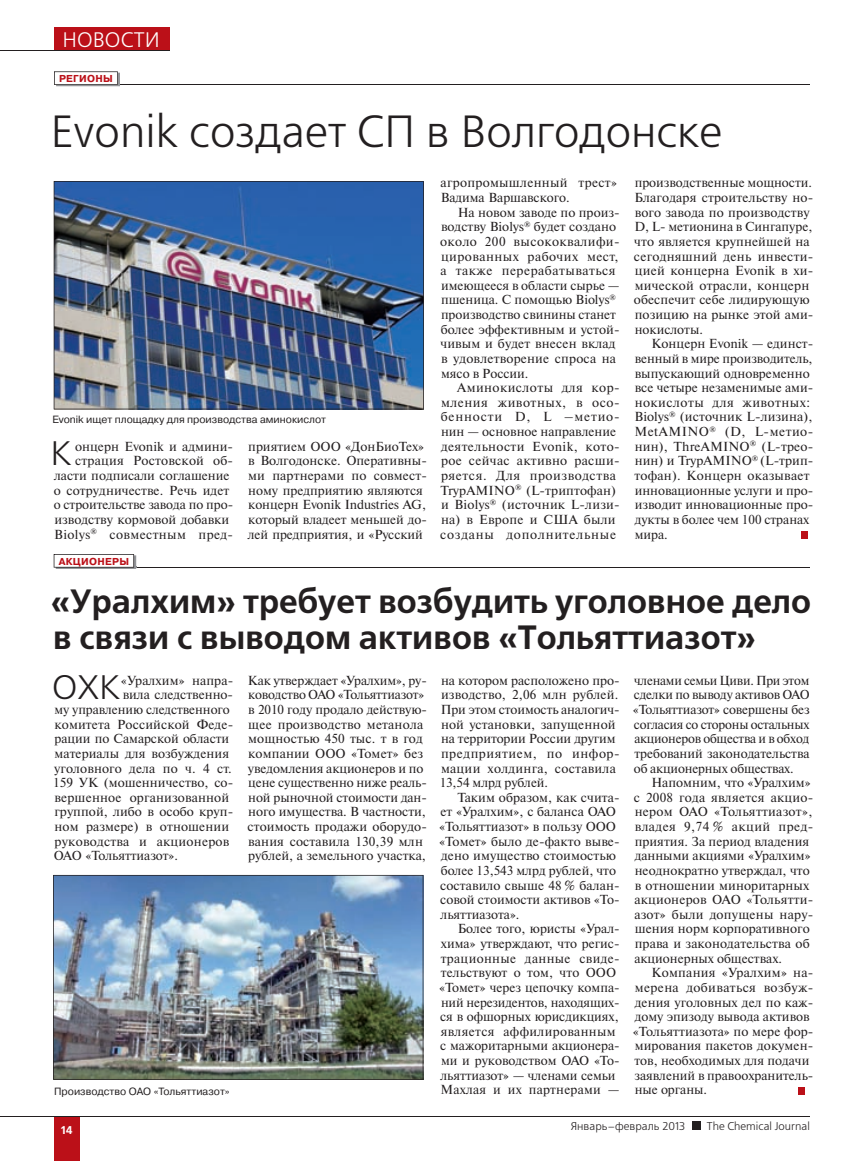
<style>
.page{position:relative;width:864px;height:1161px;background:#fff}
.page>*{position:absolute;margin:0;border:0;box-sizing:border-box;transform-origin:0 0}
.t1{font:45px "Free Set C";color:#231f20}
.t2{font:33.9px "Free Set C";color:#231f20}
.t3{font:700 33.6px/36px "Free Set C";color:#231f20}
.t4{font:21px "Free Set C";letter-spacing:.005em;color:#fff}
.t5{font:13.05px/14.7px "Newton C";letter-spacing:.005em;color:#231f20}
.t6{font:13.05px/14.7px "Newton C";letter-spacing:.03em;color:#231f20}
.t7{font:11.25px "Free Set C";color:#231f20}
.t8{font:700 11.25px "Free Set C";color:#fff}
.t9{font:10.5px "Pragmatica C";color:#231f20}
.t10{font:700 10.05px "Pragmatica C";letter-spacing:.03em;color:#bb1018}
</style>
<div class="page">
<hr style="left:118px;top:84px;width:691px;height:1px;background:#231f20">
<hr style="left:134px;top:567px;width:675px;height:1px;background:#231f20">
<svg style="left:54px;top:71px;width:66px;height:14px"></svg>
<svg style="left:54px;top:554px;width:82px;height:14px"></svg>
<div style="left:801px;top:531px;width:7px;height:7px;background:#bb1018"></div>
<img style="left:54px;top:181px;width:369px;height:228px">
<div style="left:798px;top:1087px;width:7px;height:7px;background:#bb1018"></div>
<img style="left:53px;top:875px;width:370px;height:205px">
<div style="left:54px;top:1116px;width:26px;height:45px;background:#bb1018"></div>
<hr style="left:0;top:1116px;width:54px;height:1px;background:#231f20">
<hr style="left:54px;top:1116px;width:755px;height:1px;background:#231f20">
<div style="left:691px;top:1121px;width:9px;height:9px;background:#231f20"></div>
<div style="left:54px;top:27px;width:115px;height:24px;background:#bb1018"></div>
<hr style="left:0;top:51px;width:54px;height:1px;background:#231f20">
<hr style="left:54px;top:51px;width:115px;height:1px;background:#231f20">
<h3 class="t4" style="left:63px;top:31px;width:99px">НОВОСТИ</h3>
<p class="t10" style="left:59px;top:75px;width:55px">РЕГИОНЫ</p>
<h1 class="t1" style="left:51px;top:113px;width:673px">Evonik создает СП в Волгодонске</h1>
<p class="t9" style="left:52px;top:415px;width:275px">Evonik ищет площадку для производства аминокислот</p>
<h2 class="t2" style="left:51px;top:440px;width:23px">К</h2>
<p class="t5" style="left:75px;top:440px;width:159px">онцерн Evonik и админи-</p>
<p class="t5" style="left:75px;top:455px;width:159px">страция Ростовской об-</p>
<p class="t5" style="left:54px;top:469px;width:177px">ласти подписали соглашение</p>
<p class="t5" style="left:54px;top:484px;width:177px">о сотрудничестве. Речь идет</p>
<p class="t5" style="left:54px;top:498px;width:181px">о строительстве завода по про-</p>
<p class="t5" style="left:54px;top:513px;width:176px">изводству кормовой добавки</p>
<p class="t6" style="left:54px;top:528px;width:180px">Biolys<sup>®</sup> совместным пред-</p>
<p class="t10" style="left:59px;top:557px;width:72px">АКЦИОНЕРЫ</p>
<p class="t5" style="left:248px;top:440px;width:180px">приятием ООО «ДонБиоТех» в Волгодонске. Оперативны&shy;ми партнерами по совмест&shy;ному предприятию являются концерн Evonik Industries AG, который владеет меньшей до&shy;лей предприятия, и «Русский</p>
<p class="t5" style="left:440px;top:177px;width:178px">агропромышленный трест»<br>Вадима Варшавского.</p>
<p class="t5" style="left:440px;top:206px;width:181px;text-indent:18px">На новом заводе по произ&shy;водству Biolys<sup>®</sup> будет создано около 200 высококвалифи&shy;цированных рабочих мест, а также перерабатываться имеющееся в области сырье — пшеница. С помощью Biolys<sup>® </sup>производство свинины станет более эффективным и устой&shy;чивым и будет внесен вклад в удовлетворение спроса на мясо в России.</p>
<p class="t6" style="left:440px;top:381px;width:181px;text-indent:17px">Аминокислоты для кор&shy;мления животных, в осо&shy;бенности D, L –метио&shy;нин — основное направление деятельности Evonik, кото&shy;рое сейчас активно расши&shy;ряется. Для производства<br>TrypAMINO<sup>®</sup> (L-триптофан) и Biolys<sup>®</sup> (источник L-лизи&shy;на) в Европе и США были созданы дополнительные</p>
<p class="t5" style="left:633px;top:177px;width:181px">производственные мощности.<br>Благодаря строительству но&shy;вого завода по производству<br>D, L- метионина в Сингапуре, что является крупнейшей на сегодняшний день инвести&shy;цией концерна Evonik в хи&shy;мической отрасли, концерн обеспечит себе лидирующую позицию на рынке этой ами&shy;нокислоты.</p>
<p class="t5" style="left:634px;top:338px;width:180px;text-indent:17px">Концерн Evonik — единст&shy;венный в мире производитель, выпускающий одновременно все четыре незаменимые ами&shy;нокислоты для животных:<br>Biolys<sup>®</sup> (источник L-лизина),<br>MetAMINO<sup>®</sup> (D, L-метио&shy;нин), ThreAMINO<sup>®</sup> (L-трео&shy;нин) и TrypAMINO<sup>®</sup> (L-трип&shy;тофан). Концерн оказывает инновационные услуги и про&shy;изводит инновационные про&shy;дукты в более чем 100 странах мира.</p>
<h3 class="t3" style="left:51px;top:586px;width:761px">«Уралхим» требует возбудить уголовное дело в связи с выводом активов «Тольяттиазот»</h3>
<h2 class="t2" style="left:52px;top:674px;width:70px">ОХК</h2>
<p class="t5" style="left:121px;top:674px;width:114px">«Уралхим» напра-</p>
<p class="t5" style="left:247px;top:674px;width:181px">Как утверждает «Уралхим», ру&shy;ководство ОАО «Тольяттиазот» в 2010 году продало действую&shy;щее производство метанола мощностью 450 тыс. т в год компании ООО «Томет» без уведомления акционеров и по цене существенно ниже реаль&shy;ной рыночной стоимости дан&shy;ного имущества. В частности, стоимость продажи оборудо&shy;вания составила 130,39 млн рублей, а земельного участка,</p>
<p class="t5" style="left:439px;top:674px;width:181px">на котором расположено про&shy;изводство, 2,06 млн рублей.<br>При этом стоимость аналогич&shy;ной установки, запущенной на территории России другим предприятием, по инфор&shy;мации холдинга, составила<br>13,54 млрд рублей.</p>
<p class="t5" style="left:632px;top:674px;width:178px;text-align:justify">членами семьи Циви. При этом сделки по выводу активов ОАО «Тольяттиазот» совершены без согласия со стороны остальных акционеров общества и в обход требований законодательства об акционерных обществах.</p>
<p class="t5" style="left:633px;top:776px;width:181px;text-indent:18px">Напомним, что «Уралхим» с 2008 года является акцио&shy;нером ОАО «Тольяттиазот», владея 9,74 % акций пред&shy;приятия. За период владения данными акциями «Уралхим» неоднократно утверждал, что в отношении миноритарных акционеров ОАО «Тольятти&shy;азот» были допущены нару&shy;шения норм корпоративного права и законодательства об акционерных обществах.</p>
<p class="t5" style="left:632px;top:966px;width:182px;text-indent:19px">Компания «Уралхим» на&shy;мерена добиваться возбуж&shy;дения уголовных дел по каж&shy;дому эпизоду вывода активов «Тольяттиазота» по мере фор&shy;мирования пакетов докумен&shy;тов, необходимых для подачи заявлений в правоохранитель-</p>
<p class="t5" style="left:123px;top:689px;width:112px">вила следственно-</p>
<p class="t5" style="left:55px;top:703px;width:176px">му управлению следственного</p>
<p class="t5" style="left:55px;top:718px;width:180px">комитета Российской Феде-</p>
<p class="t5" style="left:55px;top:732px;width:176px">рации по Самарской области</p>
<p class="t5" style="left:55px;top:747px;width:176px">материалы для возбуждения</p>
<p class="t5" style="left:54px;top:762px;width:179px">уголовного дела по ч. 4 ст.</p>
<p class="t5" style="left:53px;top:776px;width:181px">159 УК (мошенничество, со-</p>
<p class="t5" style="left:55px;top:791px;width:176px">вершенное организованной</p>
<p class="t5" style="left:55px;top:806px;width:180px">группой, либо в особо круп-</p>
<p class="t5" style="left:55px;top:820px;width:176px">ном размере) в отношении</p>
<p class="t5" style="left:55px;top:835px;width:176px">руководства и акционеров</p>
<p class="t5" style="left:54px;top:849px;width:126px">ОАО «Тольяттиазот».</p>
<p class="t5" style="left:439px;top:791px;width:182px;text-indent:18px">Таким образом, как счита&shy;ет «Уралхим», с баланса ОАО «Тольяттиазот» в пользу ООО «Томет» было де-факто выве&shy;дено имущество стоимостью более 13,543 млрд рублей, что составило свыше 48 % балан&shy;совой стоимости активов «То&shy;льяттиазота».</p>
<p class="t5" style="left:439px;top:923px;width:182px;text-indent:19px">Более того, юристы «Урал&shy;хима» утверждают, что регис&shy;трационные данные свиде&shy;тельствуют о том, что ООО «Томет» через цепочку компа&shy;ний нерезидентов, находящих&shy;ся в офшорных юрисдикциях, является аффилированным с мажоритарными акционера&shy;ми и руководством ОАО «То&shy;льяттиазот» — членами семьи<br>Махлая и их партнерами —</p>
<p class="t9" style="left:54px;top:1087px;width:177px">Производство ОАО «Тольяттиазот»</p>
<p class="t5" style="left:634px;top:1083px;width:74px">ные органы.</p>
<p class="t8" style="left:61px;top:1125px;width:13px">14</p>
<p class="t7" style="left:570px;top:1121px;width:116px">Январь–февраль 2013</p>
<p class="t7" style="left:706px;top:1121px;width:104px">The Chemical Journal</p>
</div>
